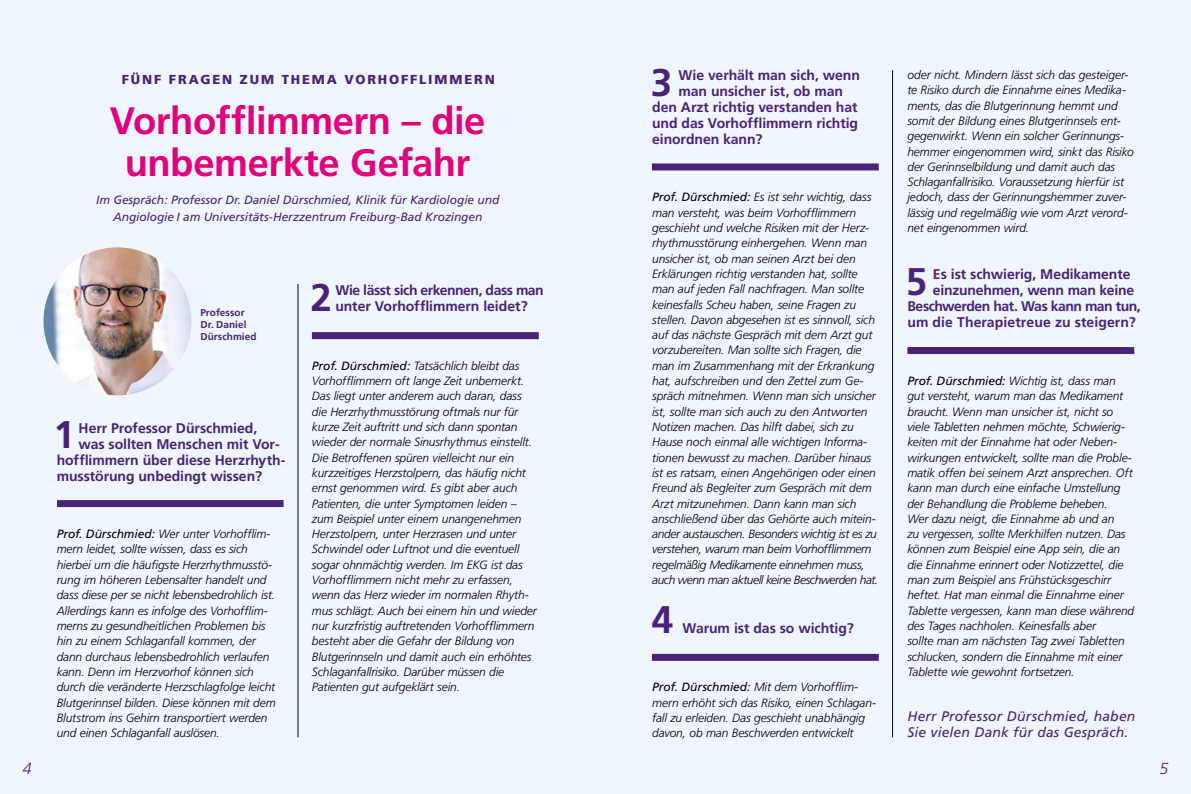
<style>
.page{position:relative;width:1191px;height:794px;background:#eff6fd}
.page>*{position:absolute;margin:0;border:0;box-sizing:border-box;transform-origin:0 0}
.t1{font:700 38.5px "Frutiger LT Com";color:#4a2278}
.t2{font:700 38.1px/42.4px "Frutiger LT Com";letter-spacing:-.015em;color:#e2007c;text-align:center}
.t3{font:italic 300 16px "Frutiger LT Std";color:#4a2278}
.t4{font:700 14px "Frutiger LT Com";letter-spacing:-.005em;color:#4a2278}
.t5{font:700 14px/16px "Frutiger LT Com";letter-spacing:-.03em;color:#4a2278}
.t6{font:700 14px "Frutiger LT Com";letter-spacing:-.035em;color:#4a2278}
.t7{font:italic 13.9px/16.7px "Frutiger LT Std";letter-spacing:.015em;color:#4a2278}
.t8{font:900 13px "Frutiger LT Com";letter-spacing:.145em;color:#4a2278}
.t9{font:italic 300 12px/15.3px "Frutiger LT Std";letter-spacing:-.01em;color:#000}
.t10{font:italic 12px/17px "Frutiger LT Std";letter-spacing:-.01em;color:#4a2278;text-align:center}
.t11{font:700 10px/12px "Frutiger LT Com";letter-spacing:.005em;color:#4a2278}
.s1{font-weight:400}
</style>
<div class="page">
<img style="left:43px;top:247px;width:148px;height:148px;border-radius:74px">
<div style="left:57px;top:500px;width:226px;height:7px;background:#4a2278"></div>
<div style="left:312px;top:332px;width:227px;height:7px;background:#4a2278"></div>
<div style="left:907px;top:347px;width:227px;height:7px;background:#4a2278"></div>
<div style="left:652px;top:654px;width:226px;height:7px;background:#4a2278"></div>
<div style="left:652px;top:163px;width:226px;height:7px;background:#4a2278"></div>
<hr style="left:892px;top:70px;width:1px;height:667px;background:#000">
<hr style="left:298px;top:284px;width:1px;height:453px;background:#000">
<p class="t8" style="left:122px;top:72px;width:375px">FÜNF FRAGEN ZUM THEMA VORHOFFLIMMERN</p>
<h2 class="t2" style="left:110px;top:100px;width:377px">Vorhofflimmern – die unbemerkte Gefahr</h2>
<p class="t10" style="left:96px;top:191px;width:405px">Im Gespräch: Professor Dr. Daniel Dürschmied, Klinik für Kardiologie und<br>Angiologie I am Universitäts-Herzzentrum Freiburg-Bad Krozingen</p>
<p class="t11" style="left:200px;top:306px;width:58px">Professor<br>Dr. Daniel<br>Dürschmied</p>
<h1 class="t1" style="left:54px;top:412px;width:23px">1</h1>
<p class="t4" style="left:79px;top:419px;width:180px">Herr Professor Dürschmied,</p>
<p class="t4" style="left:79px;top:435px;width:203px">was sollten Menschen mit Vor-</p>
<p class="t4" style="left:57px;top:451px;width:230px">hofflimmern über diese Herzrhyth-</p>
<p class="t4" style="left:57px;top:467px;width:207px">musstörung unbedingt wissen?</p>
<p class="t9" style="left:57px;top:526px;width:221px"><span class="s1">Prof. Dürschmied:</span> Wer unter Vorhofflim&shy;mern leidet, sollte wissen, dass es sich hierbei um die häufigste Herzrhythmusstö&shy;rung im höheren Lebensalter handelt und dass diese per se nicht lebensbedrohlich ist.<br>Allerdings kann es infolge des Vorhofflim&shy;merns zu gesundheitlichen Problemen bis hin zu einem Schlaganfall kommen, der dann durchaus lebensbedrohlich verlaufen kann. Denn im Herzvorhof können sich durch die veränderte Herzschlagfolge leicht Blutgerinnsel bilden. Diese können mit dem Blutstrom ins Gehirn transportiert werden und einen Schlaganfall auslösen.</p>
<h1 class="t1" style="left:310px;top:275px;width:23px">2</h1>
<p class="t5" style="left:335px;top:282px;width:210px">Wie lässt sich erkennen, dass man unter Vorhofflimmern leidet?</p>
<p class="t9" style="left:312px;top:358px;width:226px"><span class="s1">Prof. Dürschmied:</span> Tatsächlich bleibt das Vorhofflimmern oft lange Zeit unbemerkt.<br>Das liegt unter anderem auch daran, dass die Herzrhythmusstörung oftmals nur für kurze Zeit auftritt und sich dann spontan wieder der normale Sinusrhythmus einstellt.<br>Die Betroffenen spüren vielleicht nur ein kurzzeitiges Herzstolpern, das häufig nicht ernst genommen wird. Es gibt aber auch Patienten, die unter Symptomen leiden – zum Beispiel unter einem unangenehmen Herzstolpern, unter Herzrasen und unter Schwindel oder Luftnot und die eventuell sogar ohnmächtig werden. Im EKG ist das Vorhofflimmern nicht mehr zu erfassen, wenn das Herz wieder im normalen Rhyth&shy;mus schlägt. Auch bei einem hin und wieder nur kurzfristig auftretenden Vorhofflimmern besteht aber die Gefahr der Bildung von Blutgerinnseln und damit auch ein erhöhtes Schlaganfallrisiko. Darüber müssen die Patienten gut aufgeklärt sein.</p>
<h1 class="t1" style="left:651px;top:60px;width:23px">3</h1>
<p class="t4" style="left:678px;top:67px;width:183px">Wie verhält man sich, wenn</p>
<p class="t4" style="left:678px;top:83px;width:166px">man unsicher ist, ob man</p>
<p class="t4" style="left:652px;top:99px;width:207px">den Arzt richtig verstanden hat</p>
<p class="t4" style="left:652px;top:115px;width:207px">und das Vorhofflimmern richtig</p>
<p class="t4" style="left:652px;top:131px;width:112px">einordnen kann?</p>
<p class="t9" style="left:652px;top:190px;width:227px"><span class="s1">Prof. Dürschmied:</span> Es ist sehr wichtig, dass man versteht, was beim Vorhofflimmern geschieht und welche Risiken mit der Herz&shy;rhythmusstörung einhergehen. Wenn man unsicher ist, ob man seinen Arzt bei den Erklärungen richtig verstanden hat, sollte man auf jeden Fall nachfragen. Man sollte keinesfalls Scheu haben, seine Fragen zu stellen. Davon abgesehen ist es sinnvoll, sich auf das nächste Gespräch mit dem Arzt gut vorzubereiten. Man sollte sich Fragen, die man im Zusammenhang mit der Erkrankung hat, aufschreiben und den Zettel zum Ge&shy;spräch mitnehmen. Wenn man sich unsicher ist, sollte man sich auch zu den Antworten Notizen machen. Das hilft dabei, sich zu Hause noch einmal alle wichtigen Informa&shy;tionen bewusst zu machen. Darüber hinaus ist es ratsam, einen Angehörigen oder einen Freund als Begleiter zum Gespräch mit dem Arzt mitzunehmen. Dann kann man sich anschließend über das Gehörte auch mitein&shy;ander austauschen. Besonders wichtig ist es zu verstehen, warum man beim Vorhofflimmern regelmäßig Medikamente einnehmen muss, auch wenn man aktuell keine Beschwerden hat.</p>
<h1 class="t1" style="left:652px;top:597px;width:23px">4</h1>
<p class="t4" style="left:682px;top:619px;width:173px">Warum ist das so wichtig?</p>
<p class="t9" style="left:652px;top:679px;width:225px"><span class="s1">Prof. Dürschmied:</span> Mit dem Vorhofflim&shy;mern erhöht sich das Risiko, einen Schlagan&shy;fall zu erleiden. Das geschieht unabhängig davon, ob man Beschwerden entwickelt</p>
<p class="t9" style="left:907px;top:67px;width:228px">oder nicht. Mindern lässt sich das gesteiger&shy;te Risiko durch die Einnahme eines Medika&shy;ments, das die Blutgerinnung hemmt und somit der Bildung eines Blutgerinnsels ent&shy;gegenwirkt. Wenn ein solcher Gerinnungs&shy;hemmer eingenommen wird, sinkt das Risiko der Gerinnselbildung und damit auch das Schlaganfallrisiko. Voraussetzung hierfür ist jedoch, dass der Gerinnungshemmer zuver&shy;lässig und regelmäßig wie vom Arzt verord&shy;net eingenommen wird.</p>
<h1 class="t1" style="left:906px;top:259px;width:23px">5</h1>
<p class="t4" style="left:933px;top:266px;width:199px">Es ist schwierig, Medikamente</p>
<p class="t4" style="left:933px;top:282px;width:203px">einzunehmen, wenn man keine</p>
<p class="t6" style="left:907px;top:298px;width:235px">Beschwerden hat. Was kann man tun,</p>
<p class="t4" style="left:907px;top:314px;width:230px">um die Therapietreue zu steigern?</p>
<p class="t9" style="left:907px;top:373px;width:228px"><span class="s1">Prof. Dürschmied:</span> Wichtig ist, dass man gut versteht, warum man das Medikament braucht. Wenn man unsicher ist, nicht so viele Tabletten nehmen möchte, Schwierig&shy;keiten mit der Einnahme hat oder Neben&shy;wirkungen entwickelt, sollte man die Proble&shy;matik offen bei seinem Arzt ansprechen. Oft kann man durch eine einfache Umstellung der Behandlung die Probleme beheben.<br>Wer dazu neigt, die Einnahme ab und an<br>zu vergessen, sollte Merkhilfen nutzen. Das können zum Beispiel eine App sein, die an die Einnahme erinnert oder Notizzettel, die man zum Beispiel ans Frühstücksgeschirr heftet. Hat man einmal die Einnahme einer Tablette vergessen, kann man diese während des Tages nachholen. Keinesfalls aber<br>sollte man am nächsten Tag zwei Tabletten schlucken, sondern die Einnahme mit einer Tablette wie gewohnt fortsetzen.</p>
<p class="t7" style="left:907px;top:707px;width:229px">Herr Professor Dürschmied, haben<br>Sie vielen Dank für das Gespräch.</p>
<h3 class="t3" style="left:23px;top:759px;width:10px">4</h3>
<h3 class="t3" style="left:1159px;top:759px;width:10px">5</h3>
</div>
